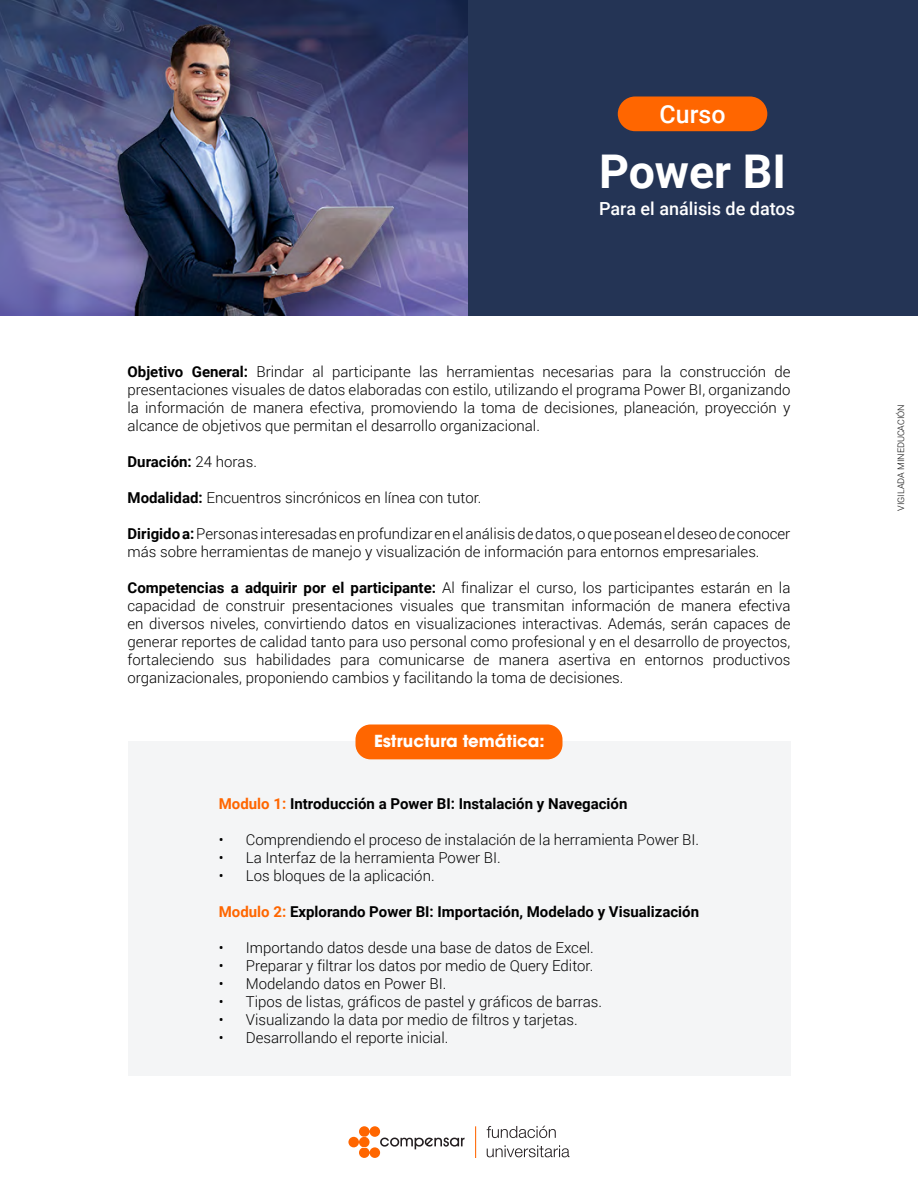
<style>
.page{position:relative;width:918px;height:1188px;background:#fff}
.page>*{position:absolute;margin:0;border:0;box-sizing:border-box;transform-origin:0 0}
.t1{font:700 46.5px "Roboto";color:#fff}
.t2{font:500 24.9px "Roboto";color:#fff}
.t3{font:500 18px "Roboto";color:#fff}
.t4{font:700 16.5px "ITC Avant Garde Std";color:#fff}
.t5{font:300 15px/18px "Roboto";color:#000;text-align:justify}
.t6{font:700 15px "Roboto";color:#000}
.t7{font:300 9px "Roboto";color:#000}
.s1{font-weight:700}
.s2{font-weight:300}
.s3{color:#f60}
</style>
<div class="page">
<svg style="left:348px;top:1126px;width:222px;height:32px"></svg>
<div style="left:128px;top:741px;width:662px;height:335px;background:#f4f5f6"></div>
<div style="left:356px;top:724px;width:206px;height:35px;background:#f60;border-radius:15px"></div>
<div style="left:459px;top:0;width:459px;height:315px;background:#243455"></div>
<img style="left:0;top:0;width:468px;height:315px">
<div style="left:618px;top:96px;width:149px;height:35px;background:#f60;border-radius:17px"></div>
<h2 class="t2" style="left:660px;top:97px;width:67px">Curso</h2>
<h1 class="t1" style="left:599px;top:138px;width:189px">Power BI</h1>
<p class="t3" style="left:599px;top:196px;width:197px">Para el análisis de datos</p>
<p class="t5" style="left:128px;top:363px;width:664px"><span class="s1">Objetivo General:</span> Brindar al participante las herramientas necesarias para la construcción de presentaciones visuales de datos elaboradas con estilo, utilizando el programa Power BI, organizando la información de manera efectiva, promoviendo la toma de decisiones, planeación, proyección y alcance de objetivos que permitan el desarrollo organizacional.</p>
<p class="t6" style="left:128px;top:451px;width:131px">Duración: <span class="s2">24 horas.</span></p>
<p class="t5" style="left:128px;top:489px;width:355px"><span class="s1">Modalidad:</span> Encuentros sincrónicos en línea con tutor.</p>
<p class="t5" style="left:128px;top:525px;width:664px"><span class="s1">Dirigido a:</span> Personas interesadas en profundizar en el análisis de datos, o que posean el deseo de conocer más sobre herramientas de manejo y visualización de información para entornos empresariales.</p>
<p class="t5" style="left:128px;top:579px;width:664px"><span class="s1">Competencias a adquirir por el participante:</span> Al finalizar el curso, los participantes estarán en la capacidad de construir presentaciones visuales que transmitan información de manera efectiva en diversos niveles, convirtiendo datos en visualizaciones interactivas. Además, serán capaces de generar reportes de calidad tanto para uso personal como profesional y en el desarrollo de proyectos, fortaleciendo sus habilidades para comunicarse de manera asertiva en entornos productivos organizacionales, proponiendo cambios y facilitando la toma de decisiones.</p>
<p class="t4" style="left:374px;top:731px;width:172px">Estructura temática:</p>
<p class="t6" style="left:219px;top:793px;width:410px"><span class="s3">Modulo 1:</span> Introducción a Power BI: Instalación y Navegación</p>
<p class="t5" style="left:219px;top:830px;width:482px">• Comprendiendo el proceso de instalación de la herramienta Power BI.</p>
<p class="t5" style="left:219px;top:848px;width:283px">• La Interfaz de la herramienta Power BI.</p>
<p class="t5" style="left:219px;top:866px;width:217px">• Los bloques de la aplicación.</p>
<p class="t6" style="left:219px;top:901px;width:482px"><span class="s3">Modulo 2:</span> Explorando Power BI: Importación, Modelado y Visualización</p>
<p class="t5" style="left:219px;top:938px;width:376px">• Importando datos desde una base de datos de Excel.</p>
<p class="t5" style="left:219px;top:956px;width:376px">• Preparar y filtrar los datos por medio de Query Editor.</p>
<p class="t5" style="left:219px;top:974px;width:229px">• Modelando datos en Power BI.</p>
<p class="t5" style="left:219px;top:992px;width:385px">• Tipos de listas, gráficos de pastel y gráficos de barras.</p>
<p class="t5" style="left:219px;top:1010px;width:360px">• Visualizando la data por medio de filtros y tarjetas.</p>
<p class="t5" style="left:219px;top:1028px;width:231px">• Desarrollando el reporte inicial.</p>
<p class="t7" style="left:895px;top:511px;width:108px;rotate:-90deg">VIGILADA MINEDUCACIÓN</p>
</div>
